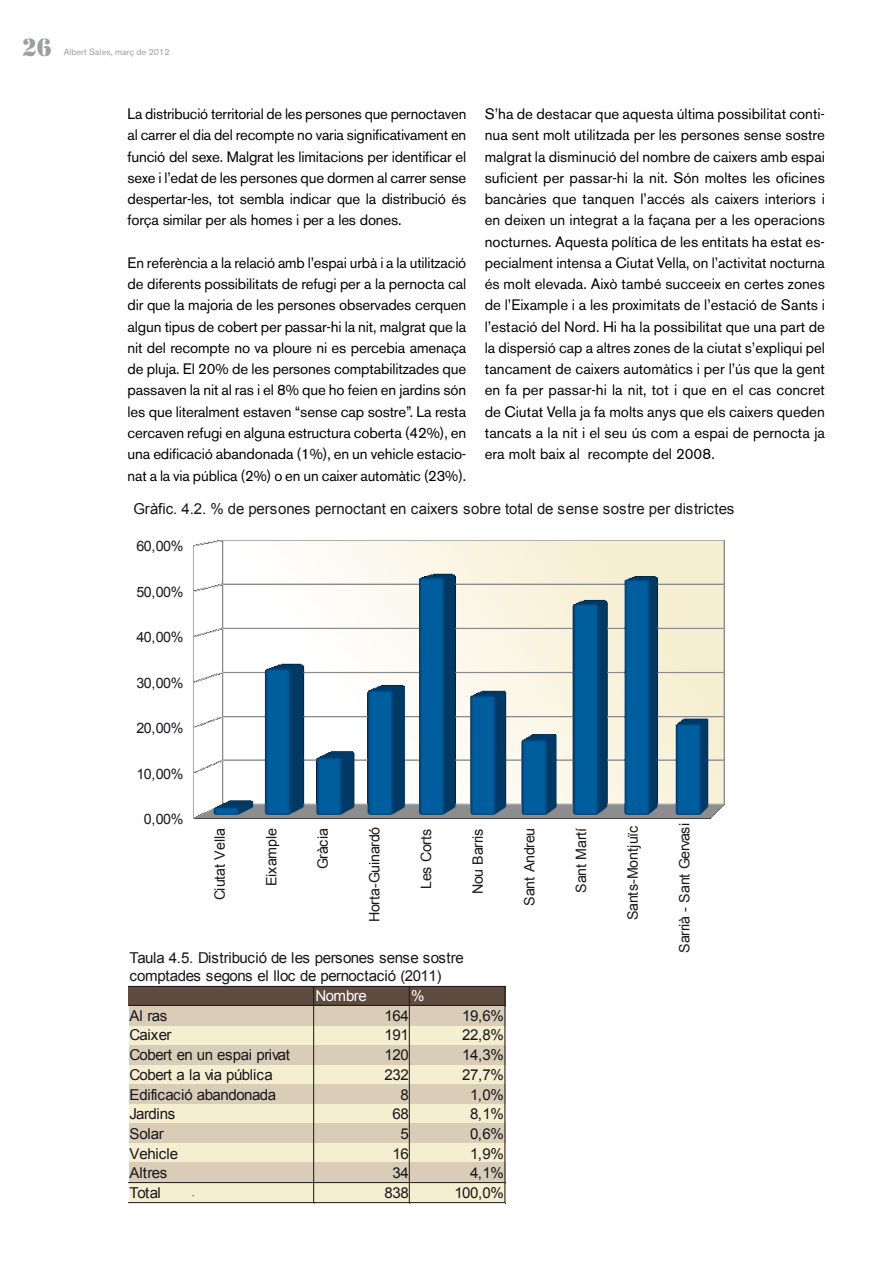
<style>
.page{position:relative;width:893px;height:1263px;background:#fff}
.page>*{position:absolute;margin:0;border:0;box-sizing:border-box;transform-origin:0 0}
.t1{font:23.25px "Stencil Std";color:#9c9e9f}
.t2{font:15px/21.3px "Akzidenz Grotesk BE";letter-spacing:-.01em;color:#000;text-align:justify}
.t3{font:15px/19.6px "Arial";letter-spacing:-.03em;color:#1a171c}
.t4{font:15px "Arial";letter-spacing:-.01em;color:#1a171c}
.t5{font:15px/19.6px "Arial";color:#1a171c}
.t6{font:15px "Arial";letter-spacing:-.035em;color:#fff}
.t7{font:14.25px "Arial";letter-spacing:-.03em;color:#1a171c}
.t8{font:14.25px "Arial";color:#1a171c}
.t9{font:9px "Akzidenz Grotesk BE";color:#9c9e9f}
</style>
<div class="page">
<div style="left:129px;top:1003px;width:376px;height:200px;background:#d9cdb7"></div>
<div style="left:129px;top:1026px;width:376px;height:18px;background:#f6eed0"></div>
<div style="left:129px;top:1065px;width:376px;height:18px;background:#f6eed0"></div>
<div style="left:129px;top:1104px;width:376px;height:18px;background:#f6eed0"></div>
<div style="left:129px;top:1144px;width:376px;height:18px;background:#f6eed0"></div>
<div style="left:129px;top:1182px;width:376px;height:21px;background:#f6eed0"></div>
<div style="left:128px;top:986px;width:377px;height:20px;background:#5f4b3f"></div>
<hr style="left:128px;top:986px;width:377px;height:1px;background:#1a171c">
<hr style="left:128px;top:1005px;width:377px;height:1px;background:#1a171c">
<hr style="left:128px;top:1182px;width:377px;height:1px;background:#1a171c">
<hr style="left:128px;top:1202px;width:377px;height:1px;background:#1a171c">
<hr style="left:313px;top:986px;width:1px;height:216px;background:#1a171c">
<hr style="left:409px;top:986px;width:1px;height:216px;background:#1a171c">
<hr style="left:505px;top:986px;width:1px;height:216px;background:#1a171c">
<img style="left:194px;top:540px;width:530px;height:279px">
<h1 class="t1" style="left:22px;top:32px;width:31px">26</h1>
<p class="t9" style="left:64px;top:47px;width:107px">Albert Sales, març de 2012</p>
<p class="t2" style="left:128px;top:103px;width:340px">La distribució territorial de les persones que pernoctaven al carrer el dia del recompte no varia significativament en funció del sexe. Malgrat les limitacions per identificar el sexe i l’edat de les persones que dormen al carrer sense despertar-les, tot sembla indicar que la distribució és força similar per als homes i per a les dones.</p>
<p class="t2" style="left:128px;top:252px;width:340px">En referència a la relació amb l’espai urbà i a la utilització de diferents possibilitats de refugi per a la pernocta cal dir que la majoria de les persones observades cerquen algun tipus de cobert per passar-hi la nit, malgrat que la nit del recompte no va ploure ni es percebia amenaça de pluja. El 20% de les persones comptabilitzades que passaven la nit al ras i el 8% que ho feien en jardins són les que literalment estaven “sense cap sostre”. La resta cercaven refugi en alguna estructura coberta (42%), en una edificació abandonada (1%), en un vehicle estacio&shy;nat a la via pública (2%) o en un caixer automàtic (23%).</p>
<p class="t2" style="left:485px;top:103px;width:342px">S’ha de destacar que aquesta última possibilitat conti&shy;nua sent molt utilitzada per les persones sense sostre malgrat la disminució del nombre de caixers amb espai suficient per passar-hi la nit. Són moltes les oficines bancàries que tanquen l’accés als caixers interiors i en deixen un integrat a la façana per a les operacions nocturnes. Aquesta política de les entitats ha estat es&shy;pecialment intensa a Ciutat Vella, on l’activitat nocturna és molt elevada. Això també succeeix en certes zones de l’Eixample i a les proximitats de l’estació de Sants i l’estació del Nord. Hi ha la possibilitat que una part de la dispersió cap a altres zones de la ciutat s’expliqui pel tancament de caixers automàtics i per l’ús que la gent en fa per passar-hi la nit, tot i que en el cas concret de Ciutat Vella ja fa molts anys que els caixers queden tancats a la nit i el seu ús com a espai de pernocta ja era molt baix al recompte del 2008.</p>
<p class="t4" style="left:134px;top:500px;width:602px">Gràfic. 4.2. % de persones pernoctant en caixers sobre total de sense sostre per districtes</p>
<p class="t7" style="left:136px;top:538px;width:49px">60,00%</p>
<p class="t7" style="left:136px;top:584px;width:49px">50,00%</p>
<p class="t7" style="left:136px;top:629px;width:49px">40,00%</p>
<p class="t7" style="left:136px;top:674px;width:49px">30,00%</p>
<p class="t7" style="left:136px;top:720px;width:49px">20,00%</p>
<p class="t7" style="left:136px;top:765px;width:49px">10,00%</p>
<p class="t7" style="left:144px;top:811px;width:41px">0,00%</p>
<p class="t8" style="left:212px;top:900px;width:74px;rotate:-90deg">Ciutat Vella</p>
<p class="t8" style="left:263px;top:886px;width:60px;rotate:-90deg">Eixample</p>
<p class="t7" style="left:315px;top:869px;width:43px;rotate:-90deg">Gràcia</p>
<p class="t7" style="left:367px;top:922px;width:96px;rotate:-90deg">Horta-Guinardó</p>
<p class="t7" style="left:418px;top:889px;width:61px;rotate:-90deg">Les Corts</p>
<p class="t7" style="left:470px;top:894px;width:67px;rotate:-90deg">Nou Barris</p>
<p class="t7" style="left:521px;top:906px;width:79px;rotate:-90deg">Sant Andreu</p>
<p class="t7" style="left:573px;top:893px;width:67px;rotate:-90deg">Sant Martí</p>
<p class="t8" style="left:625px;top:920px;width:96px;rotate:-90deg">Sants-Montjuïc</p>
<p class="t7" style="left:676px;top:953px;width:131px;rotate:-90deg">Sarrià - Sant Gervasi</p>
<p class="t3" style="left:129px;top:949px;width:336px;line-height:17.9px">Taula 4.5. Distribució de les persones sense sostre comptades segons el lloc de pernoctació (2011)</p>
<p class="t6" style="left:316px;top:987px;width:53px">Nombre</p>
<p class="t6" style="left:411px;top:987px;width:15px">%</p>
<p class="t3" style="left:130px;top:1005px;width:39px">Al ras</p>
<p class="t3" style="left:385px;top:1005px;width:26px">164</p>
<p class="t3" style="left:462px;top:1005px;width:43px">19,6%</p>
<p class="t3" style="left:385px;top:1025px;width:26px">191</p>
<p class="t3" style="left:462px;top:1025px;width:43px">22,8%</p>
<p class="t3" style="left:385px;top:1045px;width:26px">120</p>
<p class="t3" style="left:462px;top:1045px;width:43px">14,3%</p>
<p class="t3" style="left:385px;top:1065px;width:26px">232</p>
<p class="t3" style="left:462px;top:1065px;width:43px">27,7%</p>
<p class="t3" style="left:400px;top:1084px;width:10px">8</p>
<p class="t3" style="left:470px;top:1084px;width:35px">1,0%</p>
<p class="t3" style="left:392px;top:1104px;width:18px">68</p>
<p class="t3" style="left:470px;top:1104px;width:35px">8,1%</p>
<p class="t3" style="left:130px;top:1124px;width:36px">Solar</p>
<p class="t3" style="left:400px;top:1124px;width:10px">5</p>
<p class="t3" style="left:470px;top:1124px;width:35px">0,6%</p>
<p class="t3" style="left:392px;top:1143px;width:18px">16</p>
<p class="t3" style="left:470px;top:1143px;width:35px">1,9%</p>
<p class="t3" style="left:392px;top:1163px;width:18px">34</p>
<p class="t3" style="left:470px;top:1163px;width:35px">4,1%</p>
<p class="t3" style="left:130px;top:1183px;width:33px">Total</p>
<p class="t3" style="left:385px;top:1183px;width:26px">838</p>
<p class="t3" style="left:454px;top:1183px;width:51px">100,0%</p>
<p class="t3" style="left:129px;top:1025px;width:162px">Caixer<br>Cobert en un espai privat<br>Cobert a la via pública<br>Edificació abandonada<br>Jardins</p>
<p class="t5" style="left:129px;top:1143px;width:50px">Vehicle<br>Altres</p>
</div>
